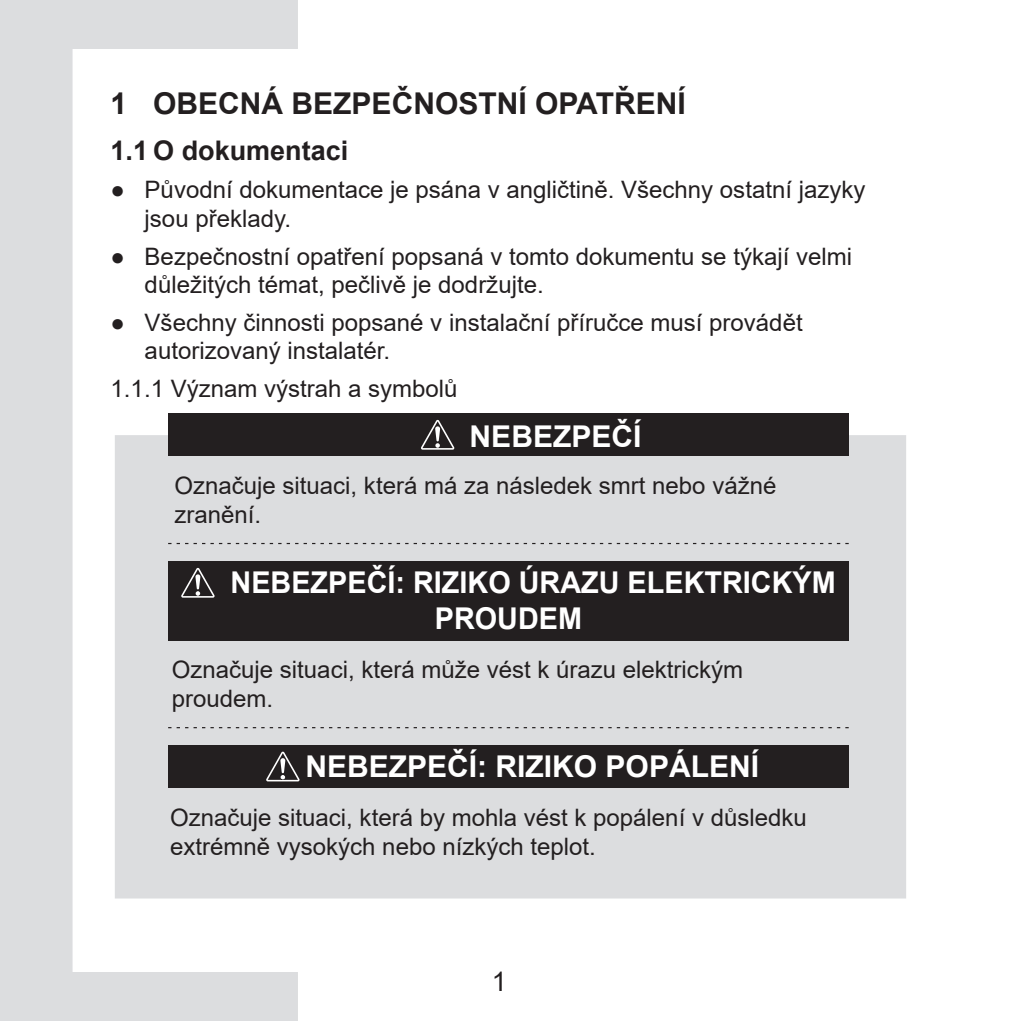
<style>
.page{position:relative;width:1021px;height:1021px;background:#fff}
.page>*{position:absolute;margin:0;border:0;box-sizing:border-box;transform-origin:0 0}
.t1{font:700 30px/36px "Arial";color:#fff;scale:.96 1}
.t2{font:700 30px "Arial";color:#fff}
.t3{font:700 30px "Arial";color:#231f20}
.t4{font:700 27px "Arial";color:#231f20}
.t5{font:27px "Arial";color:#231f20}
.悬挂{font:24px/28.8px "Arial";color:#231f20}
</style>
<div class="page">
<div style="left:298px;top:435px;width:608px;height:463px;background:#dcdddf"></div>
<div style="left:168px;top:413px;width:680px;height:43px;background:#231f20"></div>
<svg style="left:421px;top:420px;width:33px;height:29px"></svg>
<svg style="left:298px;top:543px;width:550px;height:1px"></svg>
<div style="left:168px;top:561px;width:680px;height:79px;background:#231f20"></div>
<svg style="left:298px;top:727px;width:550px;height:1px"></svg>
<div style="left:168px;top:745px;width:680px;height:42px;background:#231f20"></div>
<svg style="left:0;top:0;width:298px;height:1020px;fill:#dcdddf"></svg>
<p class="t3" style="left:111px;top:82px;width:576px">1 OBECNÁ BEZPEČNOSTNÍ OPATŘENÍ</p>
<p class="t4" style="left:111px;top:131px;width:239px">1.1 O dokumentaci</p>
<p class="悬挂" style="left:145px;top:175px;width:722px;text-indent:-34px">● Původní dokumentace je psána v angličtině. Všechny ostatní jazyky jsou překlady.</p>
<p class="悬挂" style="left:145px;top:241px;width:709px;text-indent:-34px">● Bezpečnostní opatření popsaná v tomto dokumentu se týkají velmi důležitých témat, pečlivě je dodržujte.</p>
<p class="悬挂" style="left:145px;top:307px;width:659px;text-indent:-34px">● Všechny činnosti popsané v instalační příručce musí provádět autorizovaný instalatér.</p>
<p class="悬挂" style="left:111px;top:374px;width:348px">1.1.1 Význam výstrah a symbolů</p>
<p class="t2" style="left:469px;top:415px;width:173px">NEBEZPEČÍ</p>
<p class="悬挂" style="left:174px;top:470px;width:603px">Označuje situaci, která má za následek smrt nebo vážné zranění.</p>
<p class="t1" style="left:435px;top:565px;width:419px;text-indent:-204px">NEBEZPEČÍ: RIZIKO ÚRAZU ELEKTRICKÝM<br>PROUDEM</p>
<p class="悬挂" style="left:172px;top:654px;width:572px">Označuje situaci, která může vést k úrazu elektrickým proudem.</p>
<p class="t2" style="left:305px;top:744px;width:455px">NEBEZPEČÍ: RIZIKO POPÁLENÍ</p>
<p class="悬挂" style="left:170px;top:802px;width:638px">Označuje situaci, která by mohla vést k popálení v důsledku extrémně vysokých nebo nízkých teplot.</p>
<p class="t5" style="left:491px;top:962px;width:17px">1</p>
</div>
